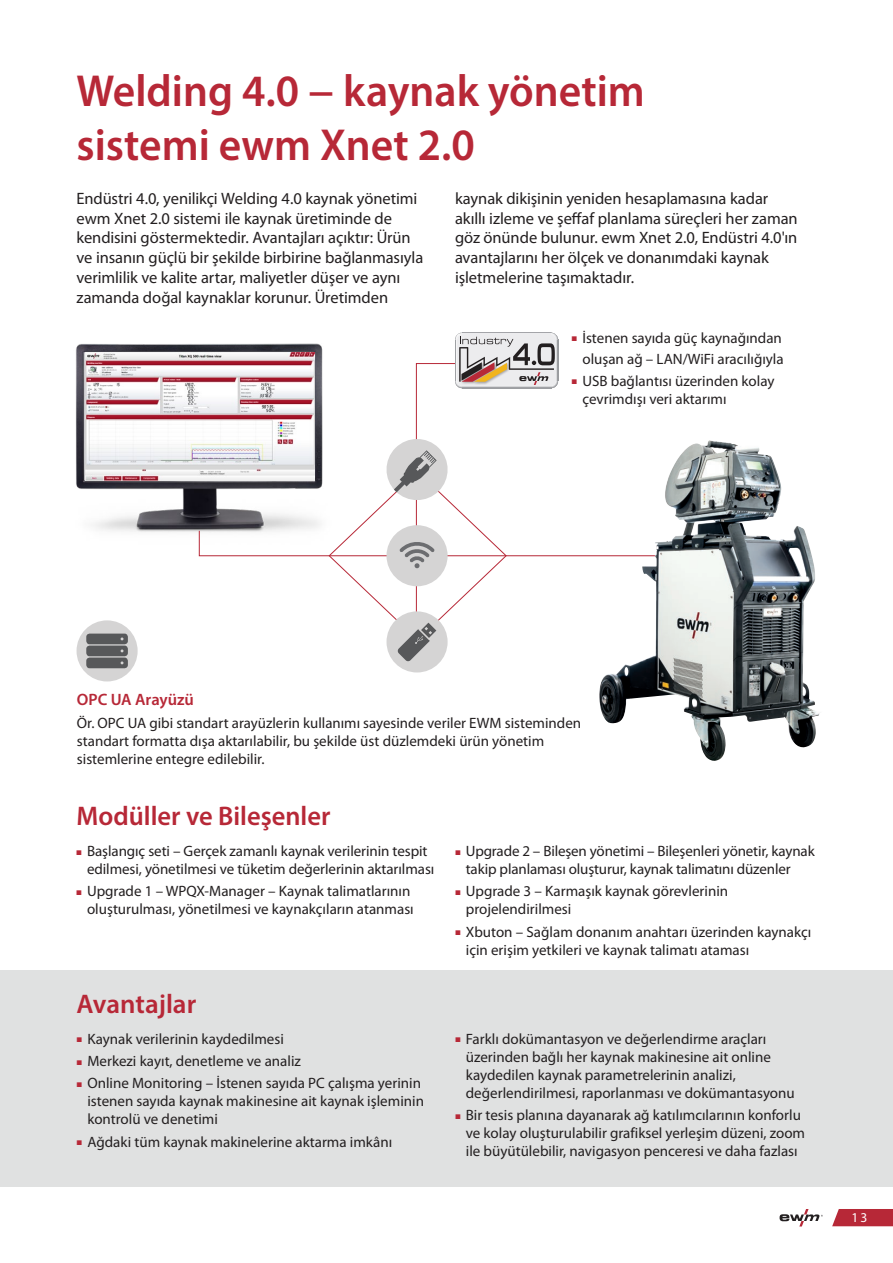
<style>
.page{position:relative;width:893px;height:1263px;background:#fff}
.page>*{position:absolute;margin:0;border:0;box-sizing:border-box;transform-origin:0 0}
.t1{font:600 45px/54px "Myriad Pro";color:#b72837}
.t2{font:600 27px "Myriad Pro";color:#b72837}
.t3{font:16.5px/19.8px "Myriad Pro";letter-spacing:-.005em;color:#231f20}
.t4{font:600 16.5px "Myriad Pro";color:#b72837}
.t5{font:15px/18px "Myriad Pro";color:#231f20}
.t6{font:13.5px "Myriad Pro";color:#fff}
.s1{color:#b72837}
</style>
<div class="page">
<div style="left:0;top:969px;width:893px;height:217px;background:#e0e1e1"></div>
<img style="left:76px;top:344px;width:123px;height:201px">
<img style="left:85px;top:352px;width:114px;height:129px">
<img style="left:599px;top:443px;width:187px;height:318px">
<div style="left:77px;top:620px;width:61px;height:61px;background:#d5d4d4;border-radius:50%"></div>
<svg style="left:86px;top:634px;width:42px;height:34px"></svg>
<div style="left:386px;top:611px;width:62px;height:61px;background:#d5d4d4;border-radius:50%"></div>
<svg style="left:199px;top:333px;width:456px;height:328px"></svg>
<svg style="left:780px;top:1209px;width:43px;height:17px"></svg>
<svg style="left:832px;top:1209px;width:61px;height:17px"></svg>
<h1 class="t1" style="left:77px;top:63px;width:570px">Welding 4.0 − kaynak yönetim sistemi ewm Xnet 2.0</h1>
<p class="t3" style="left:77px;top:188px;width:348px">Endüstri 4.0, yenilikçi Welding 4.0 kaynak yönetimi ewm Xnet 2.0 sistemi ile kaynak üretiminde de kendisini göstermektedir. Avantajları açıktır: Ürün ve insanın güçlü bir şekilde birbirine bağlanmasıyla verimlilik ve kalite artar, maliyetler düşer ve aynı zamanda doğal kaynaklar korunur. Üretimden</p>
<p class="t3" style="left:455px;top:188px;width:344px">kaynak dikişinin yeniden hesaplamasına kadar akıllı izleme ve şeffaf planlama süreçleri her zaman göz önünde bulunur. ewm Xnet 2.0, Endüstri 4.0'ın avantajlarını her ölçek ve donanımdaki kaynak işletmelerine taşımaktadır.</p>
<p class="t5" style="left:572px;top:327px;width:213px;line-height:21px;text-align:right"><span class="s1">■</span> İstenen sayıda güç kaynağından oluşan ağ – LAN/WiFi aracılığıyla</p>
<p class="t5" style="left:582px;top:371px;width:194px;text-indent:-10px"><span class="s1">■</span> USB bağlantısı üzerinden kolay çevrimdışı veri aktarımı</p>
<p class="t4" style="left:77px;top:689px;width:119px">OPC UA Arayüzü</p>
<p class="t5" style="left:77px;top:713px;width:506px">Ör. OPC UA gibi standart arayüzlerin kullanımı sayesinde veriler EWM sisteminden standart formatta dışa aktarılabilir, bu şekilde üst düzlemdeki ürün yönetim sistemlerine entegre edilebilir.</p>
<h2 class="t2" style="left:77px;top:799px;width:255px">Modüller ve Bileşenler</h2>
<p class="t5" style="left:87px;top:842px;width:349px;text-indent:-10px"><span class="s1">■</span> Başlangıç seti – Gerçek zamanlı kaynak verilerinin tespit edilmesi, yönetilmesi ve tüketim değerlerinin aktarılması</p>
<p class="t5" style="left:77px;top:882px;width:339px;text-align:right"><span class="s1">■</span> Upgrade 1 – WPQX-Manager – Kaynak talimatlarının oluşturulması, yönetilmesi ve kaynakçıların atanması</p>
<h2 class="t2" style="left:77px;top:987px;width:121px">Avantajlar</h2>
<p class="t5" style="left:77px;top:1029px;width:209px"><span class="s1">■</span> Kaynak verilerinin kaydedilmesi</p>
<p class="t5" style="left:77px;top:1052px;width:226px"><span class="s1">■</span> Merkezi kayıt, denetleme ve analiz</p>
<p class="t5" style="left:87px;top:1074px;width:338px;text-indent:-10px"><span class="s1">■</span> Online Monitoring – İstenen sayıda PC çalışma yerinin istenen sayıda kaynak makinesine ait kaynak işleminin kontrolü ve denetimi</p>
<p class="t5" style="left:77px;top:1132px;width:317px"><span class="s1">■</span> Ağdaki tüm kaynak makinelerine aktarma imkânı</p>
<p class="t5" style="left:466px;top:842px;width:350px;text-indent:-10px"><span class="s1">■</span> Upgrade 2 – Bileşen yönetimi – Bileşenleri yönetir, kaynak takip planlaması oluşturur, kaynak talimatını düzenler</p>
<p class="t5" style="left:466px;top:882px;width:264px;text-indent:-10px"><span class="s1">■</span> Upgrade 3 – Karmaşık kaynak görevlerinin projelendirilmesi</p>
<p class="t5" style="left:466px;top:922px;width:347px;text-indent:-10px"><span class="s1">■</span> Xbuton – Sağlam donanım anahtarı üzerinden kaynakçı için erişim yetkileri ve kaynak talimatı ataması</p>
<p class="t5" style="left:466px;top:1029px;width:330px;text-indent:-10px"><span class="s1">■</span> Farklı dokümantasyon ve değerlendirme araçları üzerinden bağlı her kaynak makinesine ait online kaydedilen kaynak parametrelerinin analizi, değerlendirilmesi, raporlanması ve dokümantasyonu</p>
<p class="t5" style="left:466px;top:1106px;width:341px;text-indent:-10px"><span class="s1">■</span> Bir tesis planına dayanarak ağ katılımcılarının konforlu ve kolay oluşturulabilir grafiksel yerleşim düzeni, zoom ile büyütülebilir, navigasyon penceresi ve daha fazlası</p>
<p class="t6" style="left:851px;top:1208px;width:18px">13</p>
</div>
